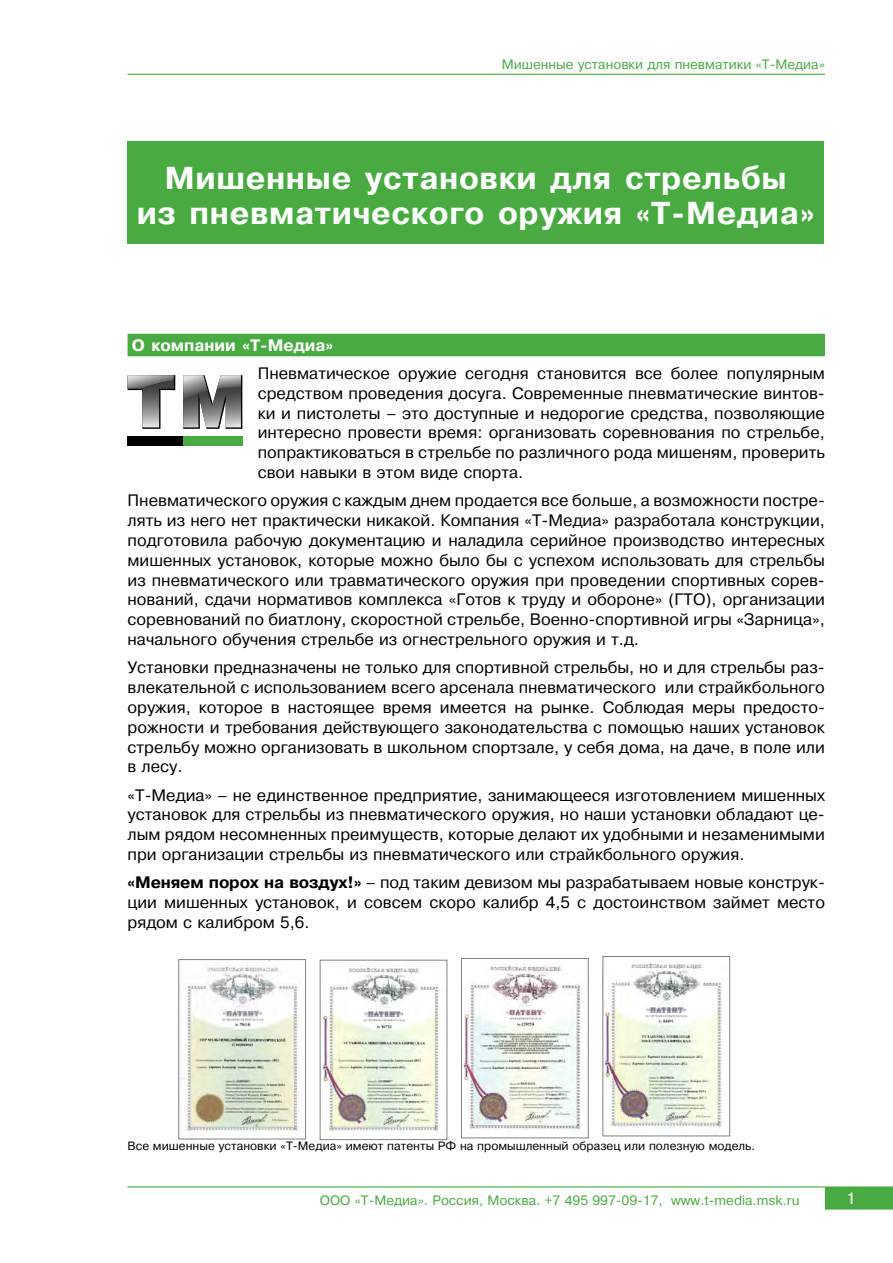
<style>
.page{position:relative;width:893px;height:1263px;background:#fff}
.page>*{position:absolute;margin:0;border:0;box-sizing:border-box;transform-origin:0 0}
.t1{font:700 31.5px/34.5px "Pragmatica CTT";letter-spacing:.02em;color:#fff;text-align:center}
.t2{font:16.5px/19.8px "Pragmatica CTT";color:#000}
.t3{font:700 16.5px "Pragmatica CTT";color:#fff}
.t4{font:16.5px "Pragmatica CTT";color:#fff}
.t5{font:13.5px "Pragmatica CTT";color:#49aa42}
.t6{font:12px "Pragmatica CTT";color:#000}
.s1{font-weight:700}
</style>
<div class="page">
<hr style="left:128px;top:74px;width:697px;height:1px;background:#49aa42">
<div style="left:825px;top:1187px;width:68px;height:22px;background:#49aa42"></div>
<hr style="left:128px;top:1186px;width:765px;height:1px;background:#49aa42">
<div style="left:128px;top:334px;width:697px;height:22px;background:#49aa42"></div>
<div style="left:128px;top:436px;width:55px;height:10px;background:#000"></div>
<div style="left:183px;top:436px;width:59px;height:10px;background:#49aa42"></div>
<svg style="left:183px;top:375px;width:59px;height:54px;background:#87888a"></svg>
<svg style="left:128px;top:375px;width:47px;height:54px"></svg>
<img style="left:181px;top:965px;width:117px;height:167px">
<div style="left:179px;top:959px;width:127px;height:180px;border:1px solid #808285"></div>
<img style="left:322px;top:966px;width:118px;height:166px">
<div style="left:320px;top:960px;width:127px;height:180px;border:1px solid #808285"></div>
<img style="left:605px;top:963px;width:118px;height:165px">
<div style="left:603px;top:956px;width:127px;height:180px;border:1px solid #808285"></div>
<img style="left:463px;top:964px;width:120px;height:167px">
<div style="left:461px;top:958px;width:127px;height:180px;border:1px solid #808285"></div>
<div style="left:128px;top:141px;width:696px;height:102px;background:#49aa42"></div>
<p class="t5" style="left:502px;top:57px;width:325px">Мишенные установки для пневматики « -Т Медиа«</p>
<h1 class="t1" style="left:137px;top:161px;width:679px">Мишенные установки для стрельбы<br>из пневматического оружия «Т-Медиа«</h1>
<p class="t3" style="left:132px;top:336px;width:203px">О компании «Т-Медиа«</p>
<p class="t2" style="left:671px;top:364px;width:49px">более</p>
<p class="t2" style="left:258px;top:364px;width:134px">Пневматическое</p>
<p class="t2" style="left:258px;top:403px;width:569px">ки и пистолеты – это доступные и недорогие средства, позволяющие</p>
<p class="t2" style="left:398px;top:364px;width:60px">оружие</p>
<p class="t2" style="left:465px;top:364px;width:65px">сегодня</p>
<p class="t2" style="left:537px;top:364px;width:91px">становится</p>
<p class="t2" style="left:635px;top:364px;width:29px">все</p>
<p class="t2" style="left:727px;top:364px;width:100px">популярным</p>
<p class="t2" style="left:258px;top:383px;width:569px">средством проведения досуга. Современные пневматические винтов-</p>
<p class="t2" style="left:258px;top:423px;width:569px;text-align:justify">интересно провести время: организовать соревнования по стрельбе, попрактиковаться в стрельбе по различного рода мишеням, проверить свои навыки в этом виде спорта.</p>
<p class="t2" style="left:128px;top:511px;width:699px">лять из него нет практически никакой. Компания « -Т Медиа» разработала конструкции,</p>
<p class="t2" style="left:128px;top:491px;width:699px">Пневматического оружия с каждым днем продается все больше а, возможности постре-</p>
<p class="t2" style="left:128px;top:530px;width:699px">подготовила рабочую документацию и наладила серийное производство интересных мишенных установок, которые можно было бы с успехом использовать для стрельбы</p>
<p class="t2" style="left:128px;top:590px;width:699px">нований, сдачи нормативов комплекса «Готов к труду и обороне» (ГТО ,) организации</p>
<p class="t2" style="left:128px;top:570px;width:699px">из пневматического или травматического оружия при проведении спортивных сорев-</p>
<p class="t2" style="left:128px;top:610px;width:699px">соревнований по биатлону, скоростной стрельбе, Военно-спортивной игры «Зарница ,« начального обучения стрельбе из огнестрельного оружия д.ти .</p>
<p class="t2" style="left:665px;top:678px;width:161px">или страйкбольного</p>
<p class="t2" style="left:128px;top:658px;width:699px">Установки предназначены не только для спортивной стрельбы, но и для стрельбы раз-</p>
<p class="t2" style="left:128px;top:678px;width:530px">влекательной с использованием всего арсенала пневматического</p>
<p class="t2" style="left:603px;top:697px;width:83px">Соблюдая</p>
<p class="t2" style="left:128px;top:697px;width:65px">оружия,</p>
<p class="t2" style="left:128px;top:737px;width:699px">стрельбу можно организовать в школьном спортзале у, себя дома, на даче в, поле или в лесу.</p>
<p class="t2" style="left:128px;top:785px;width:699px">-Т« Медиа» – не единственное предприятие, занимающееся изготовлением мишенных</p>
<p class="t2" style="left:128px;top:825px;width:699px">лым рядом несомненных преимуществ, которые делают их удобными и незаменимыми</p>
<p class="t2" style="left:199px;top:697px;width:66px">которое</p>
<p class="t2" style="left:288px;top:697px;width:88px">настоящее</p>
<p class="t2" style="left:383px;top:697px;width:51px">время</p>
<p class="t2" style="left:440px;top:697px;width:68px">имеется</p>
<p class="t2" style="left:514px;top:697px;width:20px">на</p>
<p class="t2" style="left:541px;top:697px;width:55px">рынке.</p>
<p class="t2" style="left:692px;top:697px;width:45px">меры</p>
<p class="t2" style="left:743px;top:697px;width:83px">предосто-</p>
<p class="t2" style="left:271px;top:697px;width:10px">в</p>
<p class="t2" style="left:128px;top:717px;width:699px">рожности и требования действующего законодательства с помощью наших установок</p>
<p class="t2" style="left:128px;top:805px;width:699px">установок для стрельбы из пневматического оружия, но наши установки обладают це-</p>
<p class="t2" style="left:128px;top:844px;width:618px">при организации стрельбы из пневматического или страйкбольного оружия.</p>
<p class="t2" style="left:128px;top:893px;width:699px">ции мишенных установок и, совсем скоро калибр 4,5 с достоинством займет место</p>
<p class="t2" style="left:128px;top:873px;width:699px"><span class="s1">«Меняем порох на воздух!»</span> – под таким девизом мы разрабатываем новые конструк-</p>
<p class="t2" style="left:128px;top:912px;width:183px">рядом с калибром 5,6.</p>
<p class="t6" style="left:128px;top:1139px;width:629px">Все мишенные установки « -Т Медиа» имеют патенты РФ на промышленный образец или полезную модель.</p>
<p class="t5" style="left:320px;top:1192px;width:344px">ООО « -Т Медиа .» Россия, Москва. +7 495 997-09-17,</p>
<p class="t5" style="left:671px;top:1192px;width:130px">www -t. media.msk.ru</p>
<p class="t4" style="left:846px;top:1189px;width:11px">1</p>
</div>
